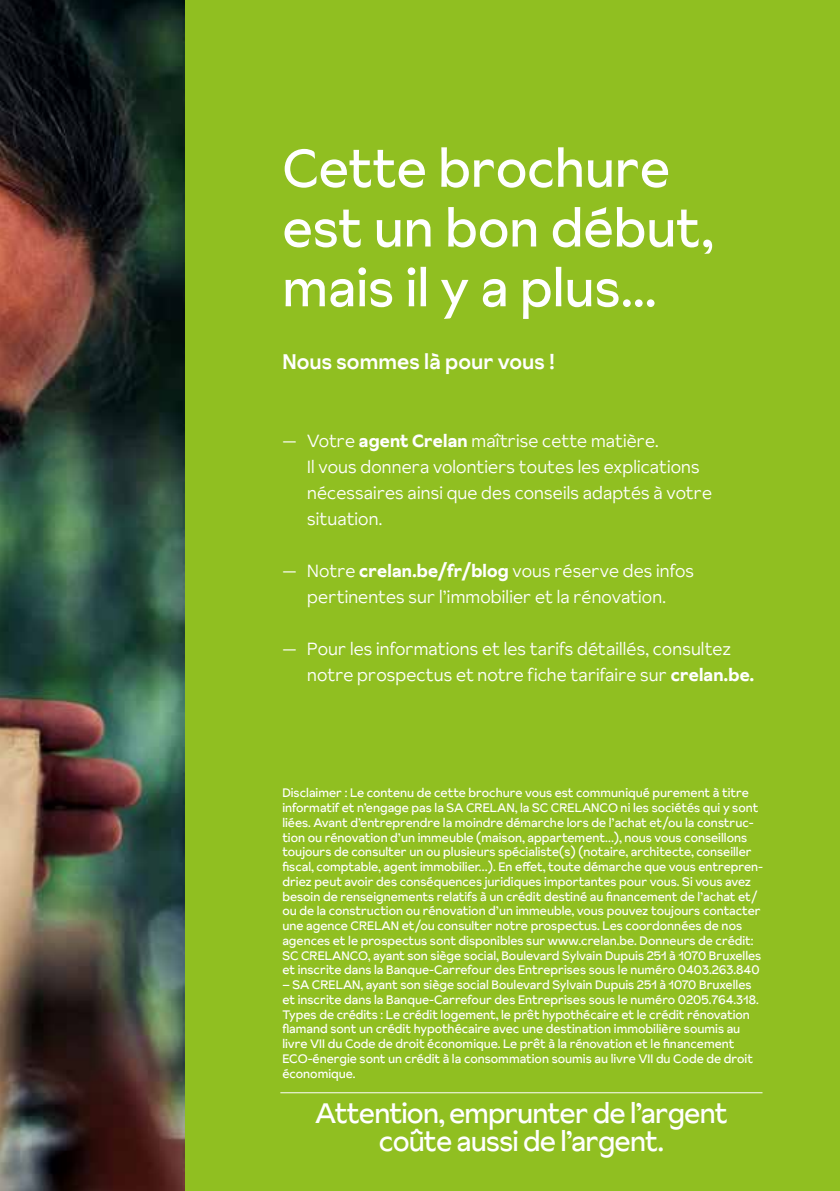
<style>
.page{position:relative;width:840px;height:1191px;background:#fff}
.page>*{position:absolute;margin:0;border:0;box-sizing:border-box;transform-origin:0 0}
.t1{font:52.8px/59.8px "Crelan Sunset";letter-spacing:-.005em;color:#fff}
.t2{font:28.2px/28.2px "Crelan Sunset";letter-spacing:-.03em;color:#fff;text-align:center}
.t3{font:500 21px "Crelan Sunset";letter-spacing:.005em;color:#fff}
.t4{font:300 17.6px/26px "Crelan Sunset";letter-spacing:.005em;color:#fff}
.t5{font:12.4px/14.8px "Crelan Sunset";color:#fff}
.s1{font-weight:700}
</style>
<div class="page">
<div style="left:170px;top:0;width:669px;height:1191px;background:#90bf21"></div>
<img style="left:0;top:0;width:184px;height:1191px">
<hr style="left:280px;top:1092px;width:482px;height:1px;background:#fff">
<h1 class="t1" style="left:282px;top:138px;width:432px">Cette brochure est un bon début, mais il y a plus...</h1>
<h3 class="t3" style="left:282px;top:347px;width:273px">Nous sommes là pour vous !</h3>
<h3 class="t4" style="left:307px;top:427px;width:406px;text-indent:-25px">— Votre <span class="s1">agent Crelan</span> maîtrise cette matière.<br>Il vous donnera volontiers toutes les explications nécessaires ainsi que des conseils adaptés à votre situation.</h3>
<h3 class="t4" style="left:282px;top:557px;width:413px;text-align:center">— Notre <span class="s1">crelan.be/fr/blog</span> vous réserve des infos pertinentes sur l’immobilier et la rénovation.</h3>
<h3 class="t4" style="left:307px;top:635px;width:448px;text-indent:-25px">— Pour les informations et les tarifs détaillés, consultez notre prospectus et notre fiche tarifaire sur <span class="s1">crelan.be.</span></h3>
<p class="t5" style="left:282px;top:785px;width:482px">Disclaimer : Le contenu de cette brochure vous est communiqué purement à titre informatif et n’engage pas la SA CRELAN, la SC CRELANCO ni les sociétés qui y sont liées. Avant d’entreprendre la moindre démarche lors de l’achat et/ou la construc&shy;tion ou rénovation d’un immeuble (maison, appartement…), nous vous conseillons toujours de consulter un ou plusieurs spécialiste(s) (notaire, architecte, conseiller fiscal, comptable, agent immobilier…). En effet, toute démarche que vous entrepren&shy;driez peut avoir des conséquences juridiques importantes pour vous. Si vous avez besoin de renseignements relatifs à un crédit destiné au financement de l’achat et/ ou de la construction ou rénovation d’un immeuble, vous pouvez toujours contacter une agence CRELAN et/ou consulter notre prospectus. Les coordonnées de nos agences et le prospectus sont disponibles sur www.crelan.be. Donneurs de crédit:<br>SC CRELANCO, ayant son siège social, Boulevard Sylvain Dupuis 251 à 1070 Bruxelles et inscrite dans la Banque-Carrefour des Entreprises sous le numéro 0403.263.840</p>
<p class="t5" style="left:282px;top:977px;width:477px">– SA CRELAN, ayant son siège social Boulevard Sylvain Dupuis 251 à 1070 Bruxelles et inscrite dans la Banque-Carrefour des Entreprises sous le numéro 0205.764.318.<br>Types de crédits : Le crédit logement, le prêt hypothécaire et le crédit rénovation flamand sont un crédit hypothécaire avec une destination immobilière soumis au livre VII du Code de droit économique. Le prêt à la rénovation et le financement ECO-énergie sont un crédit à la consommation soumis au livre VII du Code de droit économique.</p>
<h2 class="t2" style="left:315px;top:1098px;width:413px">Attention, emprunter de l’argent coûte aussi de l’argent.</h2>
</div>
